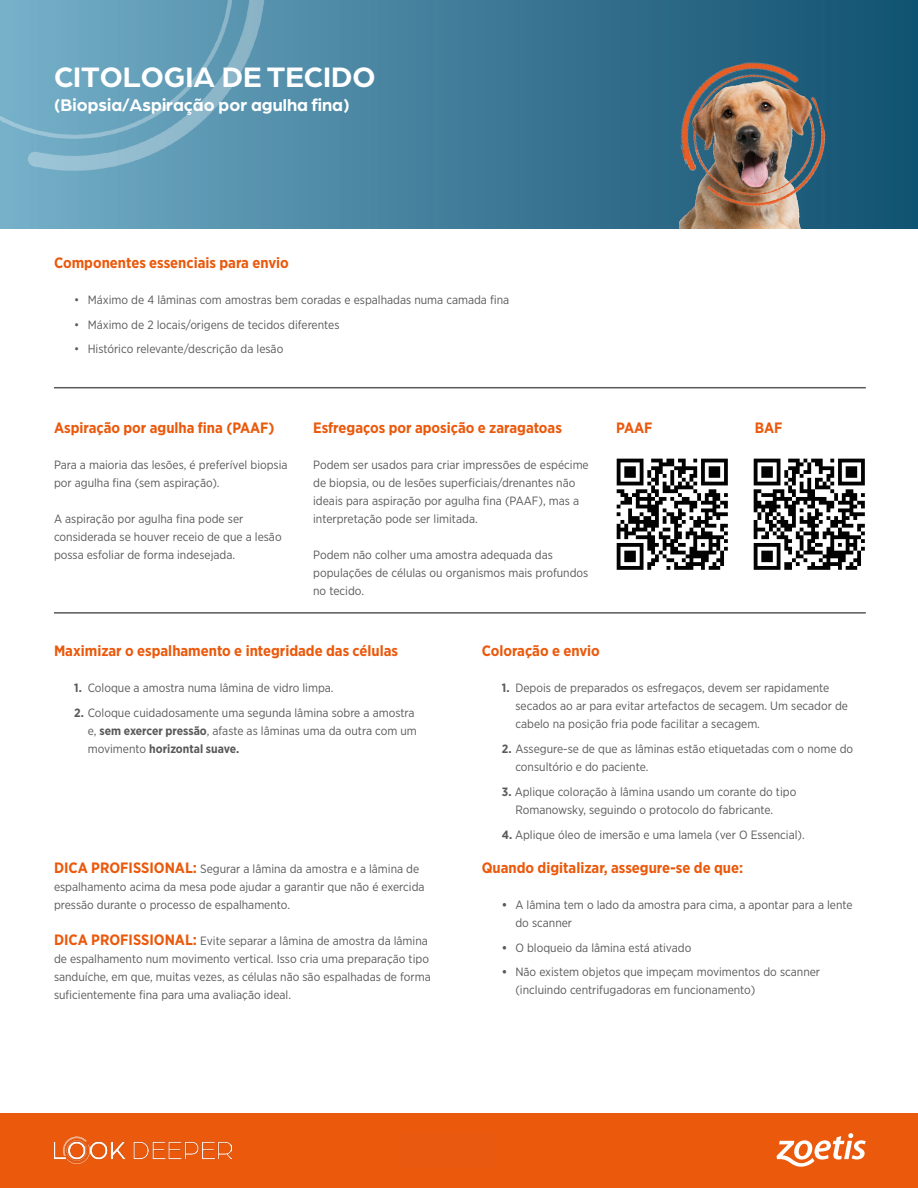
<style>
.page{position:relative;width:918px;height:1188px;background:#fff}
.page>*{position:absolute;margin:0;border:0;box-sizing:border-box;transform-origin:0 0}
.t1{font:700 30px "Arboria";color:#fff}
.t2{font:700 18px "Arboria";color:#fff}
.t3{font:700 15px "Gotham Narrow";color:#ea590c}
.t4{font:12px/18px "Gotham Narrow";color:#59595a}
.s1{font-weight:700}
.s2{font-weight:700;font-size:15px;color:#ea590c}
</style>
<div class="page">
<div style="left:0;top:1114px;width:918px;height:74px;background:#ea590c"></div>
<svg style="left:776px;top:1133px;width:90px;height:34px"></svg>
<img style="left:54px;top:1136px;width:177px;height:27px">
<div style="left:0;top:0;width:918px;height:229px;background:linear-gradient(to right,#74aec8,#10506e)"></div>
<hr style="left:54px;top:387px;width:812px;height:1px;background:#59595a">
<hr style="left:54px;top:612px;width:812px;height:2px;background:#59595a">
<img style="left:0;top:0;width:264px;height:171px">
<img style="left:664px;top:47px;width:176px;height:176px">
<img style="left:679px;top:81px;width:133px;height:148px">
<img style="left:683px;top:116px;width:157px;height:107px">
<img style="left:616px;top:458px;width:112px;height:112px">
<img style="left:753px;top:458px;width:112px;height:112px">
<div style="left:402px;top:1132px;width:96px;height:36px;background:#ea5910"></div>
<h1 class="t1" style="left:54px;top:57px;width:323px">CITOLOGIA DE TECIDO</h1>
<h2 class="t2" style="left:54px;top:93px;width:297px">(Biopsia/Aspiração por agulha fina)</h2>
<p class="t3" style="left:54px;top:253px;width:236px">Componentes essenciais para envio</p>
<p class="t4" style="left:74px;top:290px;width:436px">• Máximo de 4 lâminas com amostras bem coradas e espalhadas numa camada fina</p>
<p class="t4" style="left:74px;top:315px;width:267px">• Máximo de 2 locais/origens de tecidos diferentes</p>
<p class="t4" style="left:74px;top:340px;width:211px">• Histórico relevante/descrição da lesão</p>
<p class="t3" style="left:54px;top:418px;width:222px">Aspiração por agulha fina (PAAF)</p>
<p class="t4" style="left:54px;top:455px;width:235px">Para a maioria das lesões, é preferível biopsia por agulha fina (sem aspiração).</p>
<p class="t4" style="left:54px;top:509px;width:229px">A aspiração por agulha fina pode ser considerada se houver receio de que a lesão possa esfoliar de forma indesejada.</p>
<p class="t3" style="left:313px;top:418px;width:250px">Esfregaços por aposição e zaragatoas</p>
<p class="t4" style="left:313px;top:455px;width:277px">Podem ser usados para criar impressões de espécime de biopsia, ou de lesões superficiais/drenantes não ideais para aspiração por agulha fina (PAAF), mas a interpretação pode ser limitada.</p>
<p class="t4" style="left:313px;top:545px;width:277px">Podem não colher uma amostra adequada das populações de células ou organismos mais profundos no tecido.</p>
<p class="t3" style="left:616px;top:418px;width:38px">PAAF</p>
<p class="t3" style="left:755px;top:418px;width:29px">BAF</p>
<p class="t3" style="left:54px;top:641px;width:346px">Maximizar o espalhamento e integridade das células</p>
<p class="t4" style="left:74px;top:679px;width:261px"><span class="s1">1.</span> Coloque a amostra numa lâmina de vidro limpa.</p>
<p class="t4" style="left:88px;top:704px;width:331px;text-indent:-14px"><span class="s1">2.</span> Coloque cuidadosamente uma segunda lâmina sobre a amostra e, <span class="s1">sem exercer pressão</span>, afaste as lâminas uma da outra com um movimento <span class="s1">horizontal suave.</span></p>
<p class="t4" style="left:54px;top:859px;width:372px"><span class="s2">DICA PROFISSIONAL:</span> Segurar a lâmina da amostra e a lâmina de espalhamento acima da mesa pode ajudar a garantir que não é exercida pressão durante o processo de espalhamento.</p>
<p class="t4" style="left:54px;top:931px;width:378px"><span class="s2">DICA PROFISSIONAL:</span> Evite separar a lâmina de amostra da lâmina de espalhamento num movimento vertical. Isso cria uma preparação tipo sanduíche, em que, muitas vezes, as células não são espalhadas de forma suficientemente fina para uma avaliação ideal.</p>
<p class="t3" style="left:482px;top:641px;width:120px">Coloração e envio</p>
<p class="t4" style="left:515px;top:679px;width:334px;text-indent:-14px"><span class="s1">1.</span> Depois de preparados os esfregaços, devem ser rapidamente secados ao ar para evitar artefactos de secagem. Um secador de cabelo na posição fria pode facilitar a secagem.</p>
<p class="t4" style="left:515px;top:740px;width:339px;text-indent:-14px"><span class="s1">2.</span> Assegure-se de que as lâminas estão etiquetadas com o nome do consultório e do paciente.</p>
<p class="t4" style="left:515px;top:782px;width:282px;text-indent:-14px"><span class="s1">3.</span> Aplique coloração à lâmina usando um corante do tipo<br>Romanowsky, seguindo o protocolo do fabricante.</p>
<p class="t4" style="left:502px;top:825px;width:304px"><span class="s1">4.</span> Aplique óleo de imersão e uma lamela (ver O Essencial).</p>
<p class="t3" style="left:482px;top:858px;width:263px">Quando digitalizar, assegure-se de que:</p>
<p class="t4" style="left:515px;top:895px;width:339px;text-indent:-14px"><span class="s1">•</span> A lâmina tem o lado da amostra para cima, a apontar para a lente do scanner</p>
<p class="t4" style="left:502px;top:938px;width:191px"><span class="s1">•</span> O bloqueio da lâmina está ativado</p>
<p class="t4" style="left:515px;top:963px;width:306px;text-indent:-14px"><span class="s1">•</span> Não existem objetos que impeçam movimentos do scanner (incluindo centrifugadoras em funcionamento)</p>
</div>
